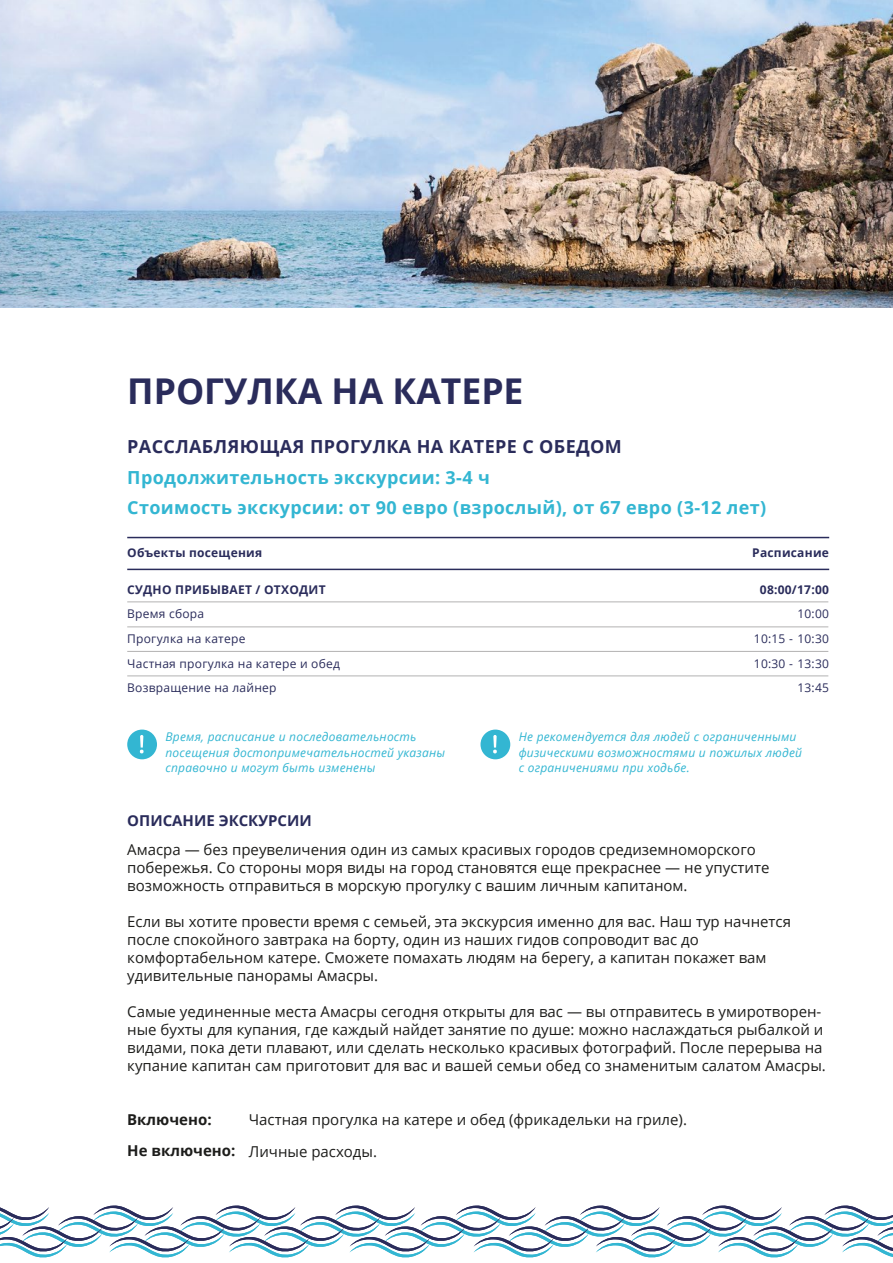
<style>
.page{position:relative;width:893px;height:1263px;background:#fff}
.page>*{position:absolute;margin:0;border:0;box-sizing:border-box;transform-origin:0 0}
.t1{font:700 35.55px "Open Sans";color:#2a2c5b}
.t2{font:700 18px/30.6px "Open Sans";letter-spacing:.02em;color:#33b6d2}
.t3{font:700 18px "Open Sans";letter-spacing:.02em;color:#2a2c5b}
.t4{font:15px/18px "Open Sans";color:#1d1d1b}
.t5{font:700 15px "Open Sans";color:#2a2c5b}
.t6{font:700 15px "Open Sans";color:#1d1d1b}
.t7{font:italic 12px/15.6px "Open Sans";letter-spacing:.02em;color:#33b6d2}
.t8{font:12px/24.6px "Open Sans";letter-spacing:.02em;color:#2a2c5b}
.t9{font:700 12px "Open Sans";letter-spacing:.02em;color:#2a2c5b}
.s1{font-weight:700}
</style>
<div class="page">
<img style="left:0;top:0;width:893px;height:307px">
<svg style="left:0;top:1205px;width:893px;height:52px"></svg>
<hr style="left:127px;top:569px;width:702px;height:1px;background:#2a2c5b">
<hr style="left:127px;top:537px;width:702px;height:1px;background:#2a2c5b">
<hr style="left:127px;top:627px;width:701px;height:1px;background:#b3b2b2">
<hr style="left:127px;top:602px;width:701px;height:1px;background:#b3b2b2">
<hr style="left:127px;top:651px;width:701px;height:1px;background:#b3b2b2">
<hr style="left:127px;top:676px;width:701px;height:1px;background:#b3b2b2">
<div style="left:127px;top:729px;width:30px;height:30px;background:#33b6d2;border-radius:50%"></div>
<svg style="left:140px;top:735px;width:4px;height:18px"></svg>
<div style="left:480px;top:729px;width:30px;height:30px;background:#33b6d2;border-radius:50%"></div>
<svg style="left:493px;top:735px;width:4px;height:18px"></svg>
<h1 class="t1" style="left:127px;top:366px;width:398px">ПРОГУЛКА НА КАТЕРЕ</h1>
<p class="t3" style="left:127px;top:434px;width:496px">РАССЛАБЛЯЮЩАЯ ПРОГУЛКА НА КАТЕРЕ С ОБЕДОМ</p>
<p class="t2" style="left:127px;top:461px;width:640px">Продолжительность экскурсии: 3-4 ч<br>Стоимость экскурсии: от 90 евро (взрослый), от 67 евро (3-12 лет)</p>
<p class="t9" style="left:127px;top:545px;width:136px">Объекты посещения</p>
<p class="t9" style="left:127px;top:581px;width:200px">СУДНО ПРИБЫВАЕТ / ОТХОДИТ</p>
<p class="t8" style="left:127px;top:601px;width:214px">Время сбора<br>Прогулка на катере<br>Частная прогулка на катере и обед<br>Возвращение на лайнер</p>
<p class="t9" style="left:752px;top:545px;width:78px">Расписание</p>
<p class="t9" style="left:760px;top:581px;width:71px">08:00/17:00</p>
<p class="t8" style="left:754px;top:601px;width:77px;text-align:right">10:00<br>10:15 - 10:30<br>10:30 - 13:30<br>13:45</p>
<p class="t7" style="left:165px;top:729px;width:281px">Время, расписание и последовательность посещения достопримечательностей указаны справочно и могут быть изменены</p>
<p class="t7" style="left:519px;top:729px;width:285px">Не рекомендуется для людей с ограниченными физическими возможностями и пожилых людей с ограничениями при ходьбе.</p>
<p class="t5" style="left:127px;top:810px;width:186px">ОПИСАНИЕ ЭКСКУРСИИ</p>
<p class="t4" style="left:127px;top:840px;width:644px">Амасра — без преувеличения один из самых красивых городов средиземноморского побережья. Со стороны моря виды на город становятся еще прекраснее — не упустите возможность отправиться в морскую прогулку с вашим личным капитаном.</p>
<p class="t4" style="left:127px;top:912px;width:665px">Если вы хотите провести время с семьей, эта экскурсия именно для вас. Наш тур начнется после спокойного завтрака на борту, один из наших гидов сопроводит вас до комфортабельном катере. Сможете помахать людям на берегу, а капитан покажет вам удивительные панорамы Амасры.</p>
<p class="t4" style="left:127px;top:1002px;width:700px">Самые уединенные места Амасры сегодня открыты для вас — вы отправитесь в умиротворен&shy;ные бухты для купания, где каждый найдет занятие по душе: можно наслаждаться рыбалкой и видами, пока дети плавают, или сделать несколько красивых фотографий. После перерыва на купание капитан сам приготовит для вас и вашей семьи обед со знаменитым салатом Амасры.</p>
<p class="t4" style="left:127px;top:1104px;width:561px;line-height:31.7px;text-indent:122px">Частная прогулка на катере и обед (фрикадельки на гриле).<br><span class="s1">Не включено:</span> Личные расходы.</p>
<p class="t6" style="left:127px;top:1109px;width:86px">Включено:</p>
</div>
